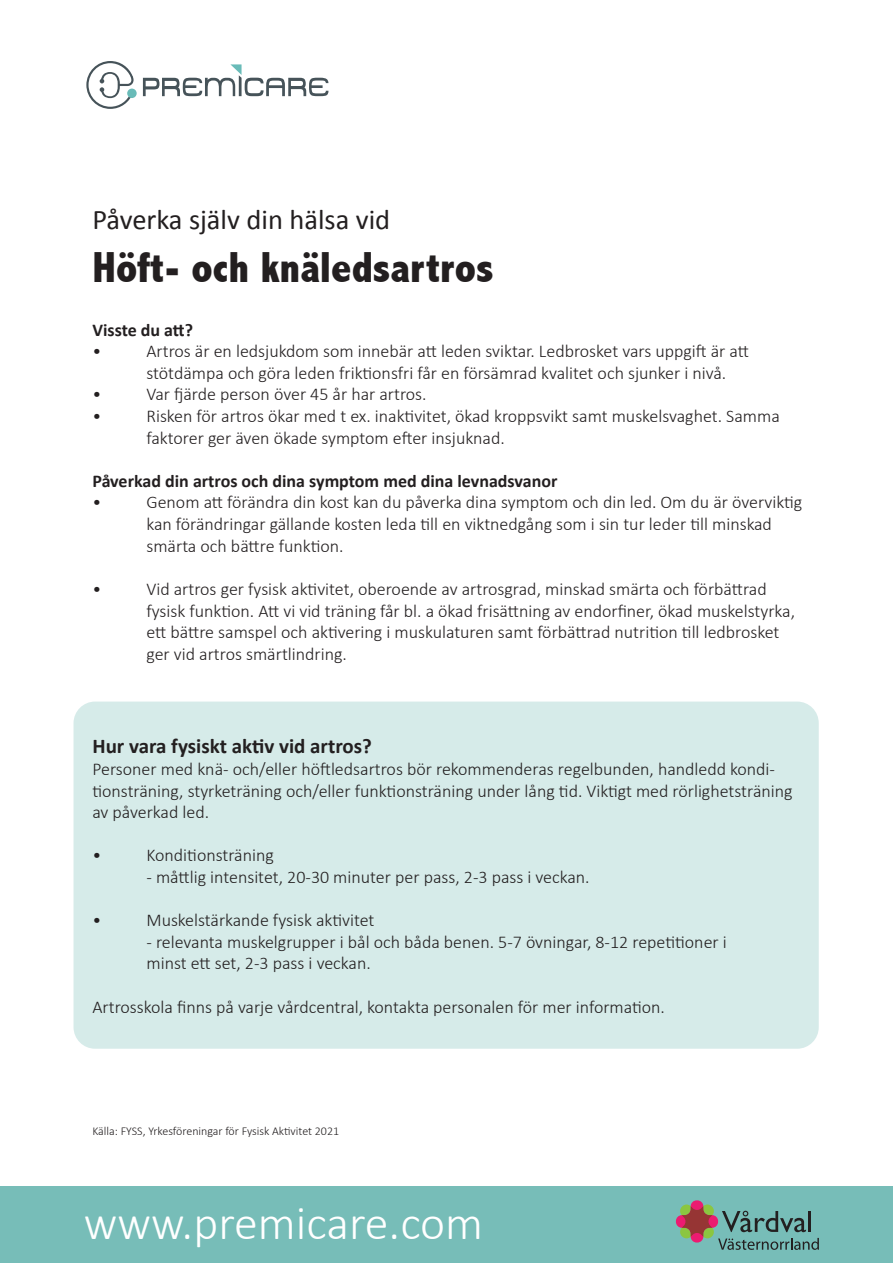
<style>
.page{position:relative;width:893px;height:1263px;background:#fff}
.page>*{position:absolute;margin:0;border:0;box-sizing:border-box;transform-origin:0 0}
.t1{font:300 48px "Calibri";color:#fff}
.t2{font:800 condensed 43.5px "Abadi";color:#231f20}
.t3{font:28.5px "Calibri";color:#231f20}
.t4{font:700 21px "Calibri";color:#231f20}
.t5{font:300 18px/21.6px "Calibri";color:#231f20}
.t6{font:700 18px "Calibri";color:#231f20}
.t7{font:300 12px "Calibri";color:#231f20}
</style>
<div class="page">
<div style="left:0;top:1186px;width:893px;height:77px;background:#77bdb8"></div>
<svg style="left:676px;top:1200px;width:143px;height:50px"></svg>
<div style="left:74px;top:701px;width:745px;height:348px;background:#d6ebe9;border-radius:22px"></div>
<svg style="left:143px;top:64px;width:185px;height:32px"></svg>
<svg style="left:86px;top:61px;width:48px;height:48px"></svg>
<div style="left:127px;top:89px;width:10px;height:9px;background:#69bbb8;border-radius:50%"></div>
<h3 class="t3" style="left:92px;top:202px;width:299px">Påverka själv din hälsa vid</h3>
<h2 class="t2" style="left:92px;top:242px;width:403px">Höft- och knäledsartros</h2>
<p class="t6" style="left:92px;top:317px;width:102px">Visste du att?</p>
<p class="t5" style="left:92px;top:340px;width:10px">•</p>
<p class="t5" style="left:146px;top:340px;width:604px">Artros är en ledsjukdom som innebär att leden sviktar. Ledbrosket vars uppgift är att stötdämpa och göra leden friktionsfri får en försämrad kvalitet och sjunker i nivå.</p>
<p class="t5" style="left:92px;top:383px;width:10px">•</p>
<p class="t5" style="left:146px;top:383px;width:282px">Var fjärde person över 45 år har artros.</p>
<p class="t5" style="left:92px;top:405px;width:10px">•</p>
<p class="t5" style="left:146px;top:405px;width:635px">Risken för artros ökar med t ex. inaktivitet, ökad kroppsvikt samt muskelsvaghet. Samma faktorer ger även ökade symptom efter insjuknad.</p>
<p class="t6" style="left:92px;top:468px;width:466px">Påverkad din artros och dina symptom med dina levnadsvanor</p>
<p class="t5" style="left:92px;top:491px;width:10px">•</p>
<p class="t5" style="left:146px;top:491px;width:657px">Genom att förändra din kost kan du påverka dina symptom och din led. Om du är överviktig kan förändringar gällande kosten leda till en viktnedgång som i sin tur leder till minskad smärta och bättre funktion.</p>
<p class="t5" style="left:92px;top:578px;width:10px">•</p>
<p class="t5" style="left:146px;top:578px;width:650px">Vid artros ger fysisk aktivitet, oberoende av artrosgrad, minskad smärta och förbättrad fysisk funktion. Att vi vid träning får bl. a ökad frisättning av endorfiner, ökad muskelstyrka, ett bättre samspel och aktivering i muskulaturen samt förbättrad nutrition till ledbrosket ger vid artros smärtlindring.</p>
<p class="t4" style="left:92px;top:731px;width:281px">Hur vara fysiskt aktiv vid artros?</p>
<p class="t5" style="left:92px;top:758px;width:702px">Personer med knä- och/eller höftledsartros bör rekommenderas regelbunden, handledd kondi&shy;tionsträning, styrketräning och/eller funktionsträning under lång tid. Viktigt med rörlighetsträning av påverkad led.</p>
<p class="t5" style="left:92px;top:844px;width:10px">•</p>
<p class="t5" style="left:146px;top:844px;width:129px">Konditionsträning</p>
<p class="t5" style="left:146px;top:866px;width:445px">- måttlig intensitet, 20-30 minuter per pass, 2-3 pass i veckan.</p>
<p class="t5" style="left:92px;top:909px;width:10px">•</p>
<p class="t5" style="left:146px;top:909px;width:230px">Muskelstärkande fysisk aktivitet</p>
<p class="t5" style="left:146px;top:931px;width:582px">- relevanta muskelgrupper i bål och båda benen. 5-7 övningar, 8-12 repetitioner i minst ett set, 2-3 pass i veckan.</p>
<p class="t5" style="left:92px;top:995px;width:574px">Artrosskola finns på varje vårdcentral, kontakta personalen för mer information.</p>
<p class="t7" style="left:92px;top:1123px;width:248px">Källa: FYSS, Yrkesföreningar för Fysisk Aktivitet 2021</p>
<h1 class="t1" style="left:84px;top:1193px;width:401px">www.premicare.com</h1>
</div>
